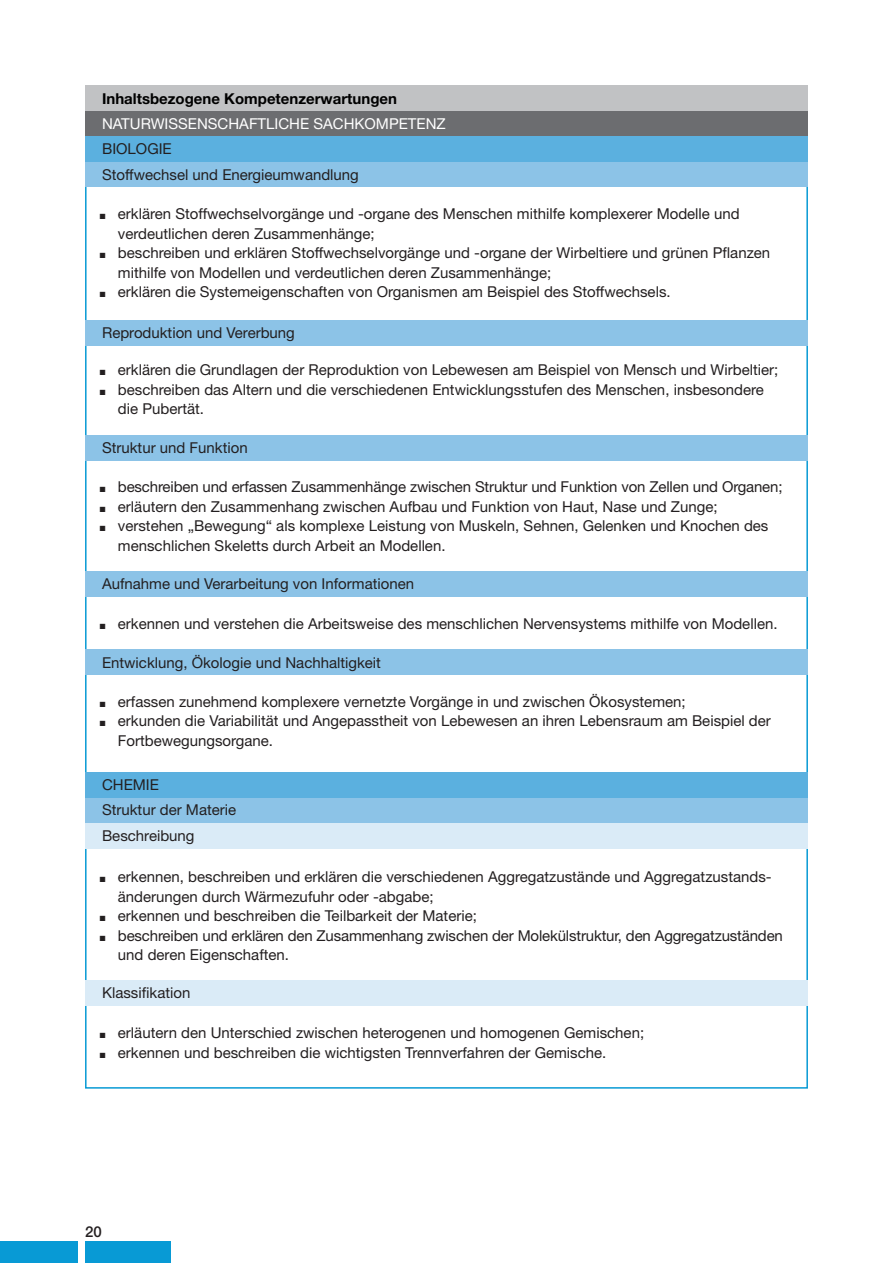
<style>
.page{position:relative;width:893px;height:1263px;background:#fff}
.page>*{position:absolute;margin:0;border:0;box-sizing:border-box;transform-origin:0 0}
.t1{font:15px/19.5px "Helvetica Neue";color:#231f20}
.t2{font:15px "Helvetica Neue";color:#fff}
.t3{font:700 15px "Helvetica Neue";color:#000}
.t4{font:500 15px "Helvetica Neue";color:#231f20}
</style>
<div class="page">
<div style="left:85px;top:1242px;width:85px;height:21px;background:#089ad5"></div>
<div style="left:0;top:1242px;width:77px;height:21px;background:#089ad5"></div>
<div style="left:85px;top:111px;width:723px;height:25px;background:#6c6d70"></div>
<div style="left:85px;top:162px;width:723px;height:25px;background:#8cc3e7"></div>
<div style="left:85px;top:320px;width:723px;height:25px;background:#8cc3e7"></div>
<div style="left:85px;top:435px;width:723px;height:25px;background:#8cc3e7"></div>
<div style="left:85px;top:571px;width:723px;height:25px;background:#8cc3e7"></div>
<div style="left:85px;top:649px;width:723px;height:26px;background:#8cc3e7"></div>
<div style="left:85px;top:136px;width:723px;height:26px;background:#5bb0df"></div>
<div style="left:85px;top:85px;width:723px;height:26px;background:#c1c2c4"></div>
<div style="left:85px;top:797px;width:723px;height:26px;background:#8cc3e7"></div>
<div style="left:85px;top:823px;width:723px;height:25px;background:#daebf7"></div>
<div style="left:85px;top:772px;width:723px;height:25px;background:#5bb0df"></div>
<div style="left:85px;top:980px;width:723px;height:26px;background:#daebf7"></div>
<p class="t3" style="left:102px;top:90px;width:296px">Inhaltsbezogene Kompetenzerwartungen</p>
<p class="t2" style="left:102px;top:114px;width:345px">NATURWISSENSCHAFTLICHE SACHKOMPETENZ</p>
<p class="t1" style="left:102px;top:164px;width:258px">Stoffwechsel und Energieumwandlung</p>
<p class="t1" style="left:102px;top:139px;width:71px">BIOLOGIE</p>
<p class="t1" style="left:118px;top:204px;width:623px;text-indent:-18px">■ erklären Stoffwechselvorgänge und -organe des Menschen mithilfe komplexerer Modelle und verdeutlichen deren Zusammenhänge;</p>
<p class="t1" style="left:118px;top:243px;width:654px;text-indent:-18px">■ beschreiben und erklären Stoffwechselvorgänge und -organe der Wirbeltiere und grünen Pflanzen mithilfe von Modellen und verdeutlichen deren Zusammenhänge;</p>
<p class="t1" style="left:100px;top:282px;width:572px">■ erklären die Systemeigenschaften von Organismen am Beispiel des Stoffwechsels.</p>
<p class="t1" style="left:102px;top:323px;width:194px">Reproduktion und Vererbung</p>
<p class="t1" style="left:100px;top:360px;width:680px">■ erklären die Grundlagen der Reproduktion von Lebewesen am Beispiel von Mensch und Wirbeltier;</p>
<p class="t1" style="left:118px;top:379px;width:647px;text-indent:-18px">■ beschreiben das Altern und die verschiedenen Entwicklungsstufen des Menschen, insbesondere die Pubertät.</p>
<p class="t1" style="left:102px;top:437px;width:147px">Struktur und Funktion</p>
<p class="t1" style="left:100px;top:477px;width:684px">■ beschreiben und erfassen Zusammenhänge zwischen Struktur und Funktion von Zellen und Organen;</p>
<p class="t1" style="left:100px;top:496px;width:619px">■ erläutern den Zusammenhang zwischen Aufbau und Funktion von Haut, Nase und Zunge;</p>
<p class="t1" style="left:118px;top:516px;width:652px;text-indent:-18px">■ verstehen „Bewegung“ als komplexe Leistung von Muskeln, Sehnen, Gelenken und Knochen des menschlichen Skeletts durch Arbeit an Modellen.</p>
<p class="t1" style="left:102px;top:574px;width:314px">Aufnahme und Verarbeitung von Informationen</p>
<p class="t1" style="left:100px;top:613px;width:679px">■ erkennen und verstehen die Arbeitsweise des menschlichen Nervensystems mithilfe von Modellen.</p>
<p class="t1" style="left:102px;top:652px;width:280px">Entwicklung, Ökologie und Nachhaltigkeit</p>
<p class="t1" style="left:100px;top:691px;width:587px">■ erfassen zunehmend komplexere vernetzte Vorgänge in und zwischen Ökosystemen;</p>
<p class="t1" style="left:118px;top:711px;width:654px;text-indent:-18px">■ erkunden die Variabilität und Angepasstheit von Lebewesen an ihren Lebensraum am Beispiel der<br>Fortbewegungsorgane.</p>
<p class="t1" style="left:102px;top:774px;width:58px">CHEMIE</p>
<p class="t1" style="left:102px;top:797px;width:136px;line-height:25.5px">Struktur der Materie<br>Beschreibung</p>
<p class="t1" style="left:118px;top:867px;width:655px;text-indent:-18px">■ erkennen, beschreiben und erklären die verschiedenen Aggregatzustände und Aggregatzustands&shy;änderungen durch Wärmezufuhr oder -abgabe;</p>
<p class="t1" style="left:100px;top:906px;width:378px">■ erkennen und beschreiben die Teilbarkeit der Materie;</p>
<p class="t1" style="left:118px;top:925px;width:666px;text-indent:-18px">■ beschreiben und erklären den Zusammenhang zwischen der Molekülstruktur, den Aggregatzuständen und deren Eigenschaften.</p>
<p class="t1" style="left:102px;top:983px;width:90px">Klassifikation</p>
<p class="t1" style="left:100px;top:1023px;width:546px">■ erläutern den Unterschied zwischen heterogenen und homogenen Gemischen;</p>
<p class="t1" style="left:100px;top:1042px;width:508px">■ erkennen und beschreiben die wichtigsten Trennverfahren der Gemische.</p>
<p class="t4" style="left:85px;top:1222px;width:18px">20</p>
</div>
